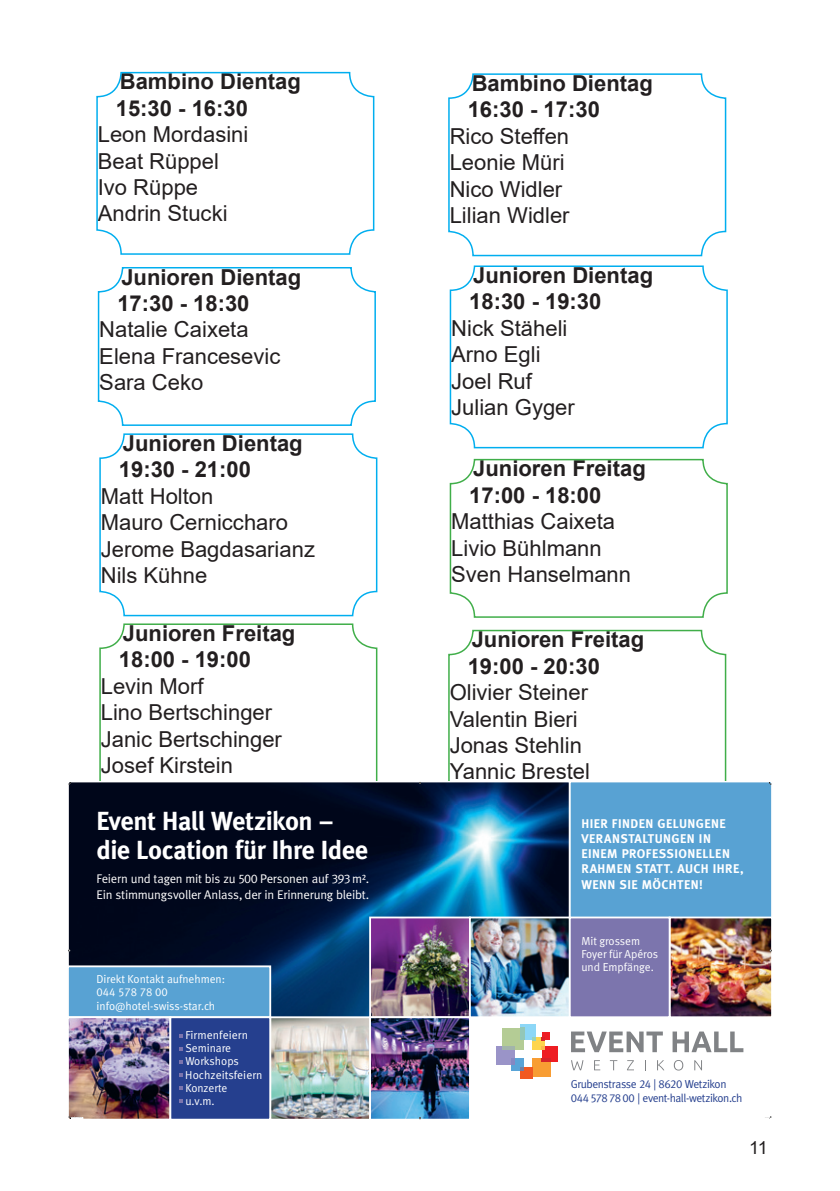
<style>
.page{position:relative;width:840px;height:1191px;background:#fff}
.page>*{position:absolute;margin:0;border:0;box-sizing:border-box;transform-origin:0 0}
.t1{font:26.2px/28.8px "Meta Bold LF";letter-spacing:-.02em;color:#fff}
.t2{font:22px/26.4px "Arial";color:#231f20}
.t3{font:700 22px/26.4px "Arial";color:#231f20}
.t4{font:18px "Arial";color:#231f20}
.t5{font:12.6px/15.2px "Meta Bold LF";letter-spacing:.035em;color:#fff}
.t6{font:12.6px/15.6px "Meta Normal LF";letter-spacing:-.02em;color:#fff}
.t7{font:11.6px/13.2px "Meta Normal LF";color:#fff}
.t8{font:11.6px/13.2px "Meta Normal LF";letter-spacing:-.04em;color:#253f8e}
</style>
<div class="page">
<div style="left:96px;top:72px;width:278px;height:183px;border:2px solid #00aeef;border-radius:24px"></div>
<div style="left:448px;top:73px;width:278px;height:183px;border:2px solid #00aeef;border-radius:24px"></div>
<div style="left:98px;top:267px;width:278px;height:159px;border:2px solid #00aeef;border-radius:24px"></div>
<div style="left:449px;top:265px;width:278px;height:183px;border:2px solid #00aeef;border-radius:24px"></div>
<div style="left:99px;top:433px;width:278px;height:183px;border:2px solid #00aeef;border-radius:24px"></div>
<div style="left:449px;top:459px;width:278px;height:159px;border:2px solid #40ae49;border-radius:24px"></div>
<div style="left:99px;top:623px;width:278px;height:189px;border:2px solid #40ae49;border-radius:24px"></div>
<div style="left:448px;top:630px;width:278px;height:182px;border:2px solid #40ae49;border-radius:24px"></div>
<img style="left:68px;top:781px;width:703px;height:338px">
<p class="t3" style="left:116px;top:69px;width:186px">Bambino Dientag<br>15:30 - 16:30</p>
<p class="t2" style="left:98px;top:121px;width:152px">Leon Mordasini<br>Beat Rüppel<br>Ivo Rüppe<br>Andrin Stucki</p>
<p class="t3" style="left:117px;top:264px;width:185px">Junioren Dientag<br>17:30 - 18:30</p>
<p class="t2" style="left:99px;top:316px;width:182px">Natalie Caixeta<br>Elena Francesevic<br>Sara Ceko</p>
<p class="t3" style="left:119px;top:430px;width:185px">Junioren Dientag<br>19:30 - 21:00</p>
<p class="t2" style="left:101px;top:483px;width:215px">Matt Holton<br>Mauro Cerniccharo<br>Jerome Bagdasarianz<br>Nils Kühne</p>
<p class="t3" style="left:119px;top:620px;width:178px">Junioren Freitag<br>18:00 - 19:00</p>
<p class="t2" style="left:101px;top:672px;width:182px">Levin Morf<br>Lino Bertschinger<br>Janic Bertschinger<br>Josef Kirstein</p>
<p class="t1" style="left:96px;top:806px;width:273px">Event Hall Wetzikon – die Location für Ihre Idee</p>
<p class="t6" style="left:96px;top:870px;width:274px">Feiern und tagen mit bis zu 500 Personen auf 393m².<br>Ein stimmungsvoller Anlass, der in Erinnerung bleibt.</p>
<p class="t7" style="left:96px;top:972px;width:130px">Direkt Kontakt aufnehmen:<br>044 578 78 00 info@hotel-swiss-star.ch</p>
<p class="t7" style="left:185px;top:1028px;width:78px">Firmenfeiern<br>Seminare<br>Workshops<br>Hochzeitsfeiern<br>Konzerte<br>u.v.m.</p>
<p class="t3" style="left:467px;top:70px;width:186px">Bambino Dientag<br>16:30 - 17:30</p>
<p class="t2" style="left:449px;top:123px;width:121px">Rico Steffen<br>Leonie Müri<br>Nico Widler<br>Lilian Widler</p>
<p class="t3" style="left:469px;top:262px;width:185px">Junioren Dientag<br>18:30 - 19:30</p>
<p class="t2" style="left:451px;top:315px;width:125px">Nick Stäheli<br>Arno Egli<br>Joel Ruf<br>Julian Gyger</p>
<p class="t3" style="left:469px;top:456px;width:178px">Junioren Freitag<br>17:00 - 18:00</p>
<p class="t2" style="left:451px;top:508px;width:181px">Matthias Caixeta<br>Livio Bühlmann<br>Sven Hanselmann</p>
<p class="t3" style="left:467px;top:626px;width:178px">Junioren Freitag<br>19:00 - 20:30</p>
<p class="t2" style="left:449px;top:679px;width:142px">Olivier Steiner<br>Valentin Bieri<br>Jonas Stehlin<br>Yannic Brestel</p>
<p class="t5" style="left:581px;top:815px;width:164px">HIER FINDEN GELUNGENE<br>VERANSTALTUNGEN IN<br>EINEM PROFESSIONELLEN<br>RAHMEN STATT. AUCH IHRE,<br>WENN SIE MÖCHTEN!</p>
<p class="t7" style="left:581px;top:933px;width:78px">Mit grossem<br>Foyer für Apéros und Empfänge.</p>
<p class="t8" style="left:570px;top:1077px;width:173px">Grubenstrasse 24 | 8620 Wetzikon<br>0445787800 | event-hall-wetzikon.ch</p>
<p class="t4" style="left:748px;top:1135px;width:20px">11</p>
</div>
